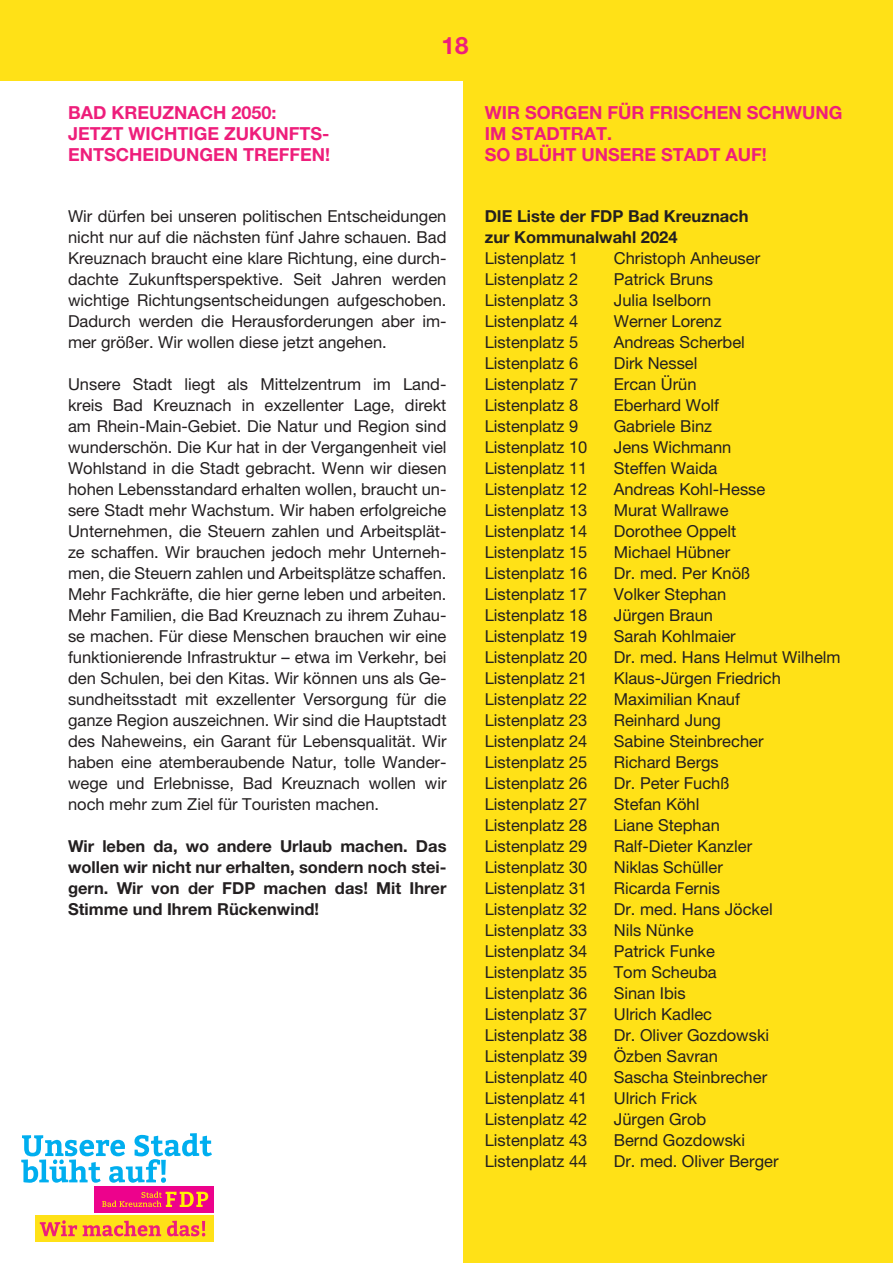
<style>
.page{position:relative;width:893px;height:1263px;background:#fff}
.page>*{position:absolute;margin:0;border:0;box-sizing:border-box;transform-origin:0 0}
.t1{font:700 24px "Helvetica Neue LT Pro";color:#ee1e7b}
.t2{font:700 18px/21px "Helvetica Neue LT Pro";color:#ee1e7b}
.t3{font:16.5px/21px "Helvetica Neue LT Pro";color:#231f20}
.t4{font:700 16.5px/21px "Helvetica Neue LT Pro";color:#231f20;text-align:justify}
</style>
<div class="page">
<div style="left:0;top:0;width:893px;height:81px;background:#ffe117"></div>
<div style="left:35px;top:1215px;width:179px;height:27px;background:#ffe117"></div>
<svg style="left:40px;top:1220px;width:37px;height:16px"></svg>
<svg style="left:83px;top:1221px;width:78px;height:15px"></svg>
<svg style="left:167px;top:1221px;width:38px;height:15px"></svg>
<svg style="left:21px;top:1133px;width:191px;height:50px"></svg>
<div style="left:94px;top:1186px;width:120px;height:26px;background:#ed028c"></div>
<svg style="left:102px;top:1191px;width:106px;height:16px"></svg>
<div style="left:463px;top:75px;width:430px;height:1188px;background:#ffe117"></div>
<p class="t2" style="left:68px;top:102px;width:264px">BAD KREUZNACH 2050:<br>JETZT WICHTIGE ZUKUNFTS-<br>ENTSCHEIDUNGEN TREFFEN!</p>
<h1 class="t1" style="left:442px;top:31px;width:28px">18</h1>
<p class="t2" style="left:485px;top:102px;width:359px">WIR SORGEN FÜR FRISCHEN SCHWUNG<br>IM STADTRAT.<br>SO BLÜHT UNSERE STADT AUF!</p>
<p class="t3" style="left:68px;top:205px;width:380px">Wir dürfen bei unseren politischen Entscheidungen nicht nur auf die nächsten fünf Jahre schauen. Bad Kreuznach braucht eine klare Richtung, eine durch&shy;dachte Zukunftsperspektive. Seit Jahren werden wichtige Richtungsentscheidungen aufgeschoben.<br>Dadurch werden die Herausforderungen aber im&shy;mer größer. Wir wollen diese jetzt angehen.</p>
<p class="t3" style="left:68px;top:373px;width:380px">Unsere Stadt liegt als Mittelzentrum im Land&shy;kreis Bad Kreuznach in exzellenter Lage, direkt am Rhein-Main-Gebiet. Die Natur und Region sind wunderschön. Die Kur hat in der Vergangenheit viel Wohlstand in die Stadt gebracht. Wenn wir diesen hohen Lebensstandard erhalten wollen, braucht un&shy;sere Stadt mehr Wachstum. Wir haben erfolgreiche Unternehmen, die Steuern zahlen und Arbeitsplät&shy;ze schaffen. Wir brauchen jedoch mehr Unterneh&shy;men, die Steuern zahlen und Arbeitsplätze schaffen.<br>Mehr Fachkräfte, die hier gerne leben und arbeiten.<br>Mehr Familien, die Bad Kreuznach zu ihrem Zuhau&shy;se machen. Für diese Menschen brauchen wir eine funktionierende Infrastruktur – etwa im Verkehr, bei den Schulen, bei den Kitas. Wir können uns als Ge&shy;sundheitsstadt mit exzellenter Versorgung für die ganze Region auszeichnen. Wir sind die Hauptstadt des Naheweins, ein Garant für Lebensqualität. Wir haben eine atemberaubende Natur, tolle Wander&shy;wege und Erlebnisse, Bad Kreuznach wollen wir noch mehr zum Ziel für Touristen machen.</p>
<p class="t4" style="left:68px;top:835px;width:380px">Wir leben da, wo andere Urlaub machen. Das wollen wir nicht nur erhalten, sondern noch stei&shy;gern. Wir von der FDP machen das! Mit Ihrer Stimme und Ihrem Rückenwind!</p>
<p class="t4" style="left:485px;top:205px;width:265px">DIE Liste der FDP Bad Kreuznach zur Kommunalwahl 2024</p>
<p class="t3" style="left:485px;top:247px;width:95px">Listenplatz 1</p>
<p class="t3" style="left:614px;top:247px;width:148px">Christoph Anheuser</p>
<p class="t3" style="left:485px;top:268px;width:95px">Listenplatz 2</p>
<p class="t3" style="left:614px;top:268px;width:101px">Patrick Bruns</p>
<p class="t3" style="left:485px;top:289px;width:95px">Listenplatz 3</p>
<p class="t3" style="left:614px;top:289px;width:99px">Julia Iselborn</p>
<p class="t3" style="left:485px;top:310px;width:95px">Listenplatz 4</p>
<p class="t3" style="left:614px;top:310px;width:109px">Werner Lorenz</p>
<p class="t3" style="left:485px;top:331px;width:95px">Listenplatz 5</p>
<p class="t3" style="left:614px;top:331px;width:133px">Andreas Scherbel</p>
<p class="t3" style="left:485px;top:352px;width:95px">Listenplatz 6</p>
<p class="t3" style="left:614px;top:352px;width:85px">Dirk Nessel</p>
<p class="t3" style="left:485px;top:373px;width:95px">Listenplatz 7</p>
<p class="t3" style="left:614px;top:373px;width:84px">Ercan Ürün</p>
<p class="t3" style="left:485px;top:394px;width:95px">Listenplatz 8</p>
<p class="t3" style="left:614px;top:394px;width:107px">Eberhard Wolf</p>
<p class="t3" style="left:485px;top:415px;width:95px">Listenplatz 9</p>
<p class="t3" style="left:614px;top:415px;width:100px">Gabriele Binz</p>
<p class="t3" style="left:485px;top:436px;width:104px">Listenplatz 10</p>
<p class="t3" style="left:614px;top:436px;width:119px">Jens Wichmann</p>
<p class="t3" style="left:485px;top:457px;width:104px">Listenplatz 11</p>
<p class="t3" style="left:614px;top:457px;width:105px">Steffen Waida</p>
<p class="t3" style="left:485px;top:478px;width:104px">Listenplatz 12</p>
<p class="t3" style="left:614px;top:478px;width:153px">Andreas Kohl-Hesse</p>
<p class="t3" style="left:485px;top:499px;width:104px">Listenplatz 13</p>
<p class="t3" style="left:614px;top:499px;width:116px">Murat Wallrawe</p>
<p class="t3" style="left:485px;top:520px;width:104px">Listenplatz 14</p>
<p class="t3" style="left:614px;top:520px;width:124px">Dorothee Oppelt</p>
<p class="t3" style="left:485px;top:541px;width:104px">Listenplatz 15</p>
<p class="t3" style="left:614px;top:541px;width:118px">Michael Hübner</p>
<p class="t3" style="left:485px;top:562px;width:104px">Listenplatz 16</p>
<p class="t3" style="left:614px;top:562px;width:138px">Dr. med. Per Knöß</p>
<p class="t3" style="left:485px;top:583px;width:104px">Listenplatz 17</p>
<p class="t3" style="left:614px;top:583px;width:114px">Volker Stephan</p>
<p class="t3" style="left:485px;top:604px;width:104px">Listenplatz 18</p>
<p class="t3" style="left:614px;top:604px;width:101px">Jürgen Braun</p>
<p class="t3" style="left:485px;top:626px;width:104px">Listenplatz 19</p>
<p class="t3" style="left:614px;top:626px;width:123px">Sarah Kohlmaier</p>
<p class="t3" style="left:485px;top:647px;width:104px">Listenplatz 20</p>
<p class="t3" style="left:614px;top:647px;width:228px">Dr. med. Hans Helmut Wilhelm</p>
<p class="t3" style="left:485px;top:668px;width:104px">Listenplatz 21</p>
<p class="t3" style="left:614px;top:668px;width:169px">Klaus-Jürgen Friedrich</p>
<p class="t3" style="left:485px;top:689px;width:104px">Listenplatz 22</p>
<p class="t3" style="left:614px;top:689px;width:128px">Maximilian Knauf</p>
<p class="t3" style="left:485px;top:710px;width:104px">Listenplatz 23</p>
<p class="t3" style="left:614px;top:710px;width:109px">Reinhard Jung</p>
<p class="t3" style="left:485px;top:731px;width:104px">Listenplatz 24</p>
<p class="t3" style="left:614px;top:731px;width:151px">Sabine Steinbrecher</p>
<p class="t3" style="left:485px;top:752px;width:104px">Listenplatz 25</p>
<p class="t3" style="left:614px;top:752px;width:107px">Richard Bergs</p>
<p class="t3" style="left:485px;top:773px;width:104px">Listenplatz 26</p>
<p class="t3" style="left:614px;top:773px;width:117px">Dr. Peter Fuchß</p>
<p class="t3" style="left:485px;top:794px;width:104px">Listenplatz 27</p>
<p class="t3" style="left:614px;top:794px;width:87px">Stefan Köhl</p>
<p class="t3" style="left:485px;top:815px;width:104px">Listenplatz 28</p>
<p class="t3" style="left:614px;top:815px;width:108px">Liane Stephan</p>
<p class="t3" style="left:485px;top:836px;width:104px">Listenplatz 29</p>
<p class="t3" style="left:614px;top:836px;width:140px">Ralf-Dieter Kanzler</p>
<p class="t3" style="left:485px;top:857px;width:104px">Listenplatz 30</p>
<p class="t3" style="left:614px;top:857px;width:111px">Niklas Schüller</p>
<p class="t3" style="left:485px;top:878px;width:104px">Listenplatz 31</p>
<p class="t3" style="left:614px;top:878px;width:108px">Ricarda Fernis</p>
<p class="t3" style="left:485px;top:899px;width:104px">Listenplatz 32</p>
<p class="t3" style="left:614px;top:899px;width:160px">Dr. med. Hans Jöckel</p>
<p class="t3" style="left:485px;top:920px;width:104px">Listenplatz 33</p>
<p class="t3" style="left:614px;top:920px;width:81px">Nils Nünke</p>
<p class="t3" style="left:485px;top:941px;width:104px">Listenplatz 34</p>
<p class="t3" style="left:614px;top:941px;width:103px">Patrick Funke</p>
<p class="t3" style="left:485px;top:962px;width:104px">Listenplatz 35</p>
<p class="t3" style="left:614px;top:962px;width:105px">Tom Scheuba</p>
<p class="t3" style="left:485px;top:983px;width:104px">Listenplatz 36</p>
<p class="t3" style="left:614px;top:983px;width:74px">Sinan Ibis</p>
<p class="t3" style="left:485px;top:1004px;width:104px">Listenplatz 37</p>
<p class="t3" style="left:614px;top:1004px;width:100px">Ulrich Kadlec</p>
<p class="t3" style="left:485px;top:1025px;width:104px">Listenplatz 38</p>
<p class="t3" style="left:614px;top:1025px;width:157px">Dr. Oliver Gozdowski</p>
<p class="t3" style="left:485px;top:1046px;width:104px">Listenplatz 39</p>
<p class="t3" style="left:614px;top:1046px;width:106px">Özben Savran</p>
<p class="t3" style="left:485px;top:1067px;width:104px">Listenplatz 40</p>
<p class="t3" style="left:614px;top:1067px;width:155px">Sascha Steinbrecher</p>
<p class="t3" style="left:485px;top:1088px;width:104px">Listenplatz 41</p>
<p class="t3" style="left:614px;top:1088px;width:85px">Ulrich Frick</p>
<p class="t3" style="left:485px;top:1109px;width:104px">Listenplatz 42</p>
<p class="t3" style="left:614px;top:1109px;width:94px">Jürgen Grob</p>
<p class="t3" style="left:485px;top:1130px;width:104px">Listenplatz 43</p>
<p class="t3" style="left:614px;top:1130px;width:133px">Bernd Gozdowski</p>
<p class="t3" style="left:485px;top:1151px;width:104px">Listenplatz 44</p>
<p class="t3" style="left:614px;top:1151px;width:166px">Dr. med. Oliver Berger</p>
</div>
